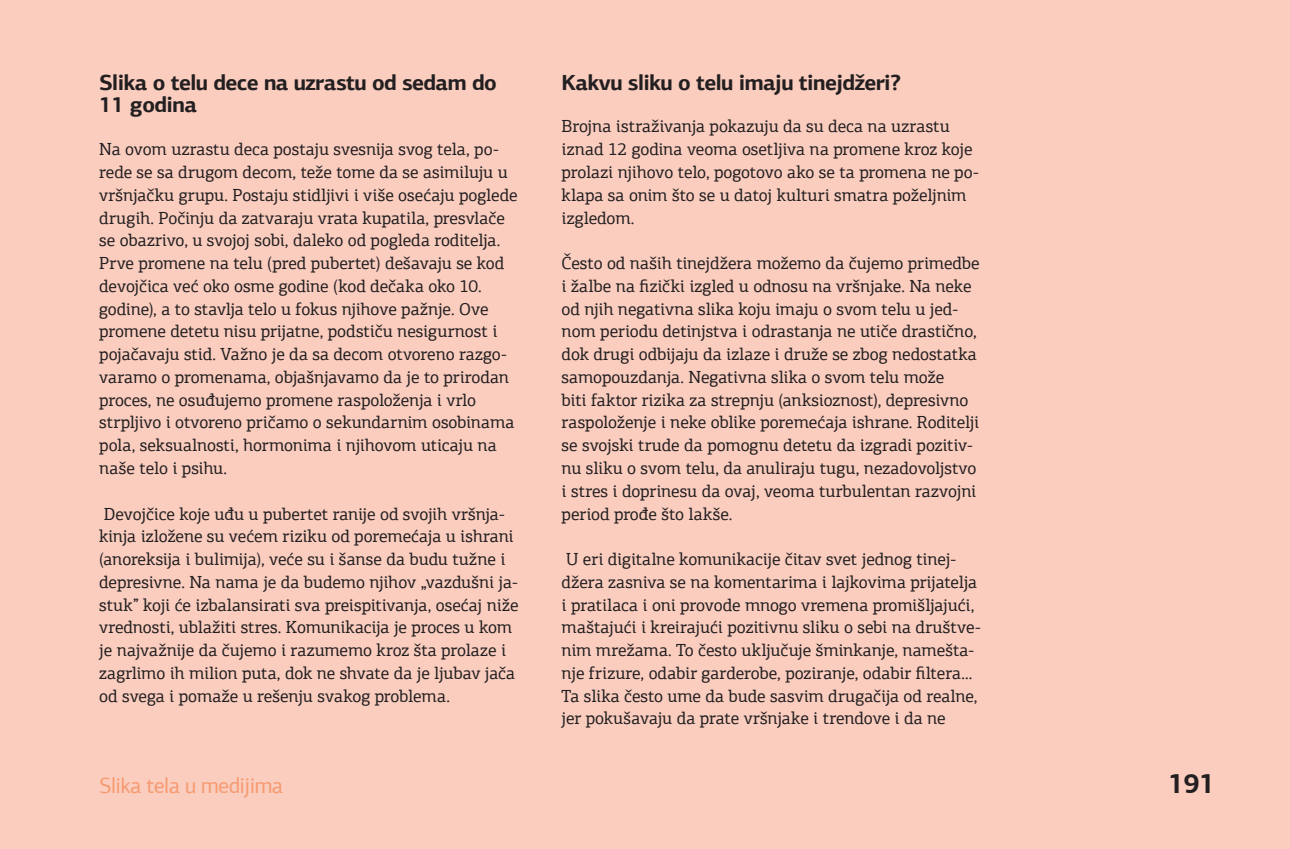
<style>
.page{position:relative;width:1290px;height:849px;background:#fff}
.page>*{position:absolute;margin:0;border:0;box-sizing:border-box;transform-origin:0 0}
.t1{font:700 28px "PF Agora Sans Pro";color:#231f20}
.t2{font:700 21.88px/22.8px "PF Agora Sans Pro";letter-spacing:-.025em;color:#231f20}
.t3{font:21.88px "PF Agora Sans Pro";letter-spacing:-.025em;color:#f79a70}
.t4{font:17.5px/22.8px "PF Agora Slab Pro";letter-spacing:-.005em;color:#231f20}
</style>
<div class="page">
<div style="left:0;top:0;width:1290px;height:848px;background:#facdbf"></div>
<p class="t2" style="left:99px;top:70px;width:399px">Slika o telu dece na uzrastu od sedam do<br>11 godina</p>
<p class="t4" style="left:99px;top:138px;width:420px">Na ovom uzrastu deca postaju svesnija svog tela, po&shy;rede se sa drugom decom, teže tome da se asimiluju u vršnjačku grupu. Postaju stidljivi i više osećaju poglede drugih. Počinju da zatvaraju vrata kupatila, presvlače se obazrivo, u svojoj sobi, daleko od pogleda roditelja.<br>Prve promene na telu (pred pubertet) dešavaju se kod devojčica već oko osme godine (kod dečaka oko 10. godine), a to stavlja telo u fokus njihove pažnje. Ove promene detetu nisu prijatne, podstiču nesigurnost i pojačavaju stid. Važno je da sa decom otvoreno razgo&shy;varamo o promenama, objašnjavamo da je to prirodan proces, ne osuđujemo promene raspoloženja i vrlo strpljivo i otvoreno pričamo o sekundarnim osobinama pola, seksualnosti, hormonima i njihovom uticaju na naše telo i psihu.</p>
<p class="t4" style="left:99px;top:502px;width:421px">Devojčice koje uđu u pubertet ranije od svojih vršnja&shy;kinja izložene su većem riziku od poremećaja u ishrani (anoreksija i bulimija), veće su i šanse da budu tužne i depresivne. Na nama je da budemo njihov „vazdušni ja&shy;stuk” koji će izbalansirati sva preispitivanja, osećaj niže vrednosti, ublažiti stres. Komunikacija je proces u kom je najvažnije da čujemo i razumemo kroz šta prolaze i zagrlimo ih milion puta, dok ne shvate da je ljubav jača od svega i pomaže u rešenju svakog problema.</p>
<p class="t2" style="left:562px;top:70px;width:341px">Kakvu sliku o telu imaju tinejdžeri?</p>
<p class="t4" style="left:562px;top:115px;width:419px">Brojna istraživanja pokazuju da su deca na uzrastu iznad 12 godina veoma osetljiva na promene kroz koje prolazi njihovo telo, pogotovo ako se ta promena ne po&shy;klapa sa onim što se u datoj kulturi smatra poželjnim izgledom.</p>
<p class="t4" style="left:562px;top:251px;width:420px">Često od naših tinejdžera možemo da čujemo primedbe i žalbe na fizički izgled u odnosu na vršnjake. Na neke od njih negativna slika koju imaju o svom telu u jed&shy;nom periodu detinjstva i odrastanja ne utiče drastično, dok drugi odbijaju da izlaze i druže se zbog nedostatka samopouzdanja. Negativna slika o svom telu može<br>biti faktor rizika za strepnju (anksioznost), depresivno raspoloženje i neke oblike poremećaja ishrane. Roditelji se svojski trude da pomognu detetu da izgradi pozitiv&shy;nu sliku o svom telu, da anuliraju tugu, nezadovoljstvo i stres i doprinesu da ovaj, veoma turbulentan razvojni period prođe što lakše.</p>
<p class="t4" style="left:562px;top:547px;width:421px">U eri digitalne komunikacije čitav svet jednog tinej&shy;džera zasniva se na komentarima i lajkovima prijatelja i pratilaca i oni provode mnogo vremena promišljajući, maštajući i kreirajući pozitivnu sliku o sebi na društve&shy;nim mrežama. To često uključuje šminkanje, namešta&shy;nje frizure, odabir garderobe, poziranje, odabir filtera...<br>Ta slika često ume da bude sasvim drugačija od realne, jer pokušavaju da prate vršnjake i trendove i da ne</p>
<p class="t3" style="left:99px;top:771px;width:186px">Slika tela u medijima</p>
<h1 class="t1" style="left:1168px;top:765px;width:49px">191</h1>
</div>
